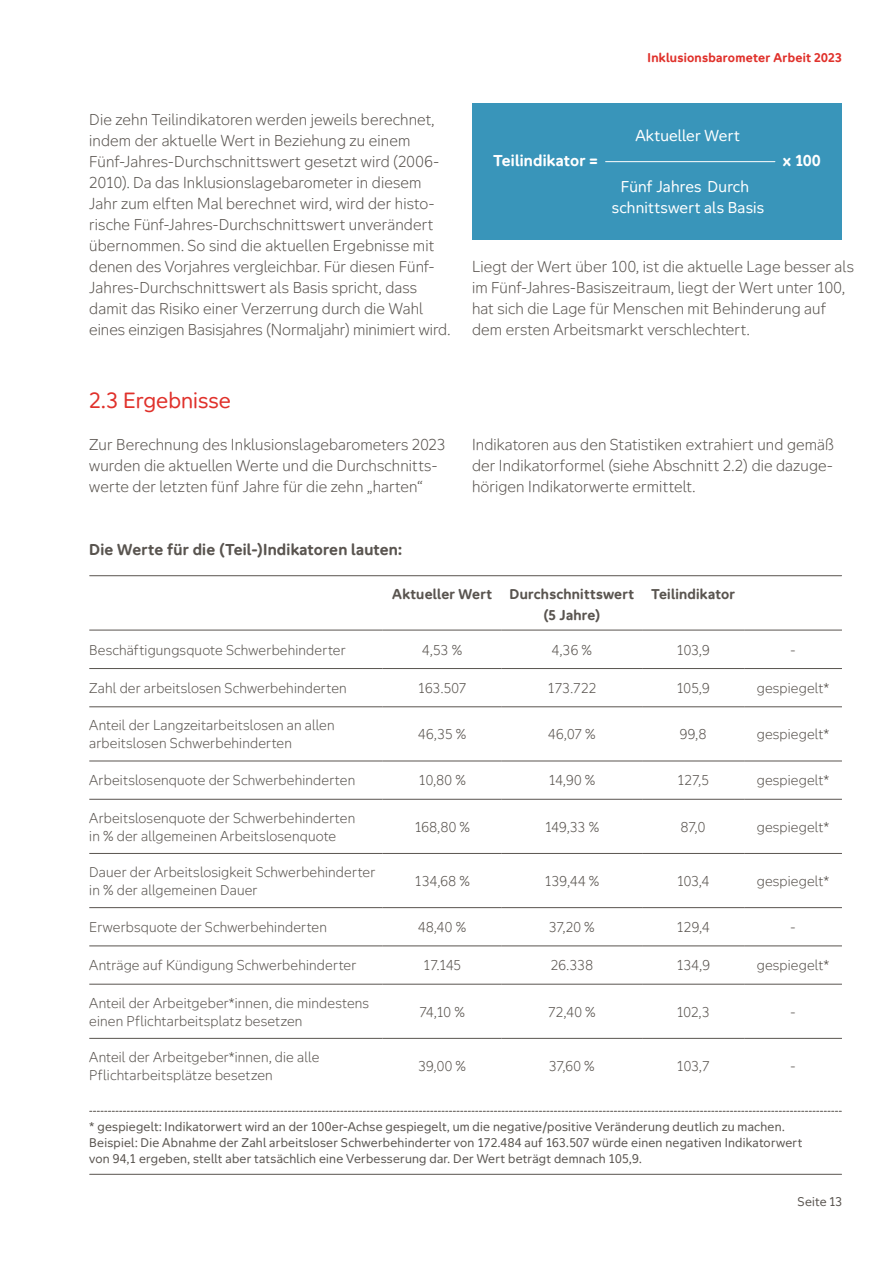
<style>
.page{position:relative;width:893px;height:1263px;background:#fff}
.page>*{position:absolute;margin:0;border:0;box-sizing:border-box;transform-origin:0 0}
.t1{font:21px "Aktion Mensch";color:#e0312b}
.t2{font:300 15px/21px "Aktion Mensch";letter-spacing:.005em;color:#59544f}
.t3{font:15px/21px "Aktion Mensch";letter-spacing:.01em;color:#fff;text-align:center}
.t4{font:700 15px "Aktion Mensch";letter-spacing:.01em;color:#59544f}
.t5{font:700 15px "Aktion Mensch";letter-spacing:.015em;color:#fff}
.t6{font:300 13.5px/18px "Aktion Mensch";letter-spacing:.01em;color:#59544f}
.t7{font:700 13.5px/21px "Aktion Mensch";letter-spacing:.015em;color:#59544f;text-align:center}
.t8{font:12px/15.8px "Aktion Mensch";letter-spacing:.02em;color:#59544f}
.t9{font:700 12px "Aktion Mensch";letter-spacing:.02em;color:#e0312b}
</style>
<div class="page">
<div style="left:472px;top:103px;width:370px;height:137px;background:#3995ba"></div>
<hr style="left:606px;top:161px;width:169px;height:1px;background:#fff">
<hr style="left:90px;top:575px;width:752px;height:1px;background:#59544f">
<hr style="left:89px;top:630px;width:294px;height:1px;background:#59544f">
<hr style="left:383px;top:630px;width:119px;height:1px;background:#59544f">
<hr style="left:502px;top:630px;width:140px;height:1px;background:#59544f">
<hr style="left:642px;top:630px;width:102px;height:1px;background:#59544f">
<hr style="left:744px;top:630px;width:98px;height:1px;background:#59544f">
<hr style="left:89px;top:668px;width:294px;height:1px;background:#59544f">
<hr style="left:89px;top:706px;width:294px;height:1px;background:#59544f">
<hr style="left:89px;top:761px;width:294px;height:1px;background:#59544f">
<hr style="left:89px;top:799px;width:294px;height:1px;background:#59544f">
<hr style="left:89px;top:853px;width:294px;height:1px;background:#59544f">
<hr style="left:89px;top:907px;width:294px;height:1px;background:#59544f">
<hr style="left:89px;top:946px;width:294px;height:1px;background:#59544f">
<hr style="left:89px;top:984px;width:294px;height:1px;background:#59544f">
<hr style="left:383px;top:668px;width:119px;height:1px;background:#59544f">
<hr style="left:502px;top:668px;width:140px;height:1px;background:#59544f">
<hr style="left:383px;top:706px;width:119px;height:1px;background:#59544f">
<hr style="left:502px;top:706px;width:140px;height:1px;background:#59544f">
<hr style="left:383px;top:761px;width:119px;height:1px;background:#59544f">
<hr style="left:502px;top:761px;width:140px;height:1px;background:#59544f">
<hr style="left:383px;top:799px;width:119px;height:1px;background:#59544f">
<hr style="left:502px;top:799px;width:140px;height:1px;background:#59544f">
<hr style="left:383px;top:853px;width:119px;height:1px;background:#59544f">
<hr style="left:502px;top:853px;width:140px;height:1px;background:#59544f">
<hr style="left:383px;top:907px;width:119px;height:1px;background:#59544f">
<hr style="left:502px;top:907px;width:140px;height:1px;background:#59544f">
<hr style="left:383px;top:946px;width:119px;height:1px;background:#59544f">
<hr style="left:502px;top:946px;width:140px;height:1px;background:#59544f">
<hr style="left:383px;top:984px;width:119px;height:1px;background:#59544f">
<hr style="left:502px;top:984px;width:140px;height:1px;background:#59544f">
<hr style="left:642px;top:668px;width:102px;height:1px;background:#59544f">
<hr style="left:744px;top:668px;width:98px;height:1px;background:#59544f">
<hr style="left:642px;top:706px;width:102px;height:1px;background:#59544f">
<hr style="left:744px;top:706px;width:98px;height:1px;background:#59544f">
<hr style="left:642px;top:761px;width:102px;height:1px;background:#59544f">
<hr style="left:744px;top:761px;width:98px;height:1px;background:#59544f">
<hr style="left:642px;top:799px;width:102px;height:1px;background:#59544f">
<hr style="left:744px;top:799px;width:98px;height:1px;background:#59544f">
<hr style="left:642px;top:853px;width:102px;height:1px;background:#59544f">
<hr style="left:744px;top:853px;width:98px;height:1px;background:#59544f">
<hr style="left:642px;top:907px;width:102px;height:1px;background:#59544f">
<hr style="left:744px;top:907px;width:98px;height:1px;background:#59544f">
<hr style="left:642px;top:946px;width:102px;height:1px;background:#59544f">
<hr style="left:744px;top:946px;width:98px;height:1px;background:#59544f">
<hr style="left:642px;top:984px;width:102px;height:1px;background:#59544f">
<hr style="left:744px;top:984px;width:98px;height:1px;background:#59544f">
<hr style="left:89px;top:1038px;width:294px;height:1px;background:#59544f">
<hr style="left:383px;top:1038px;width:119px;height:1px;background:#59544f">
<hr style="left:502px;top:1038px;width:140px;height:1px;background:#59544f">
<hr style="left:642px;top:1038px;width:102px;height:1px;background:#59544f">
<hr style="left:744px;top:1038px;width:98px;height:1px;background:#59544f">
<svg style="left:90px;top:1111px;width:752px;height:1px"></svg>
<hr style="left:90px;top:1174px;width:752px;height:1px;background:#59544f">
<p class="t2" style="left:89px;top:109px;width:362px">Die zehn Teilindikatoren werden jeweils berechnet, indem der aktuelle Wert in Beziehung zu einem Fünf-Jahres-Durchschnittswert gesetzt wird (2006- 2010). Da das Inklusionslagebarometer in diesem Jahr zum elften Mal berechnet wird, wird der histo&shy;rische Fünf-Jahres-Durchschnittswert unverändert übernommen. So sind die aktuellen Ergebnisse mit denen des Vorjahres vergleichbar. Für diesen Fünf-Jahres-Durchschnittswert als Basis spricht, dass damit das Risiko einer Verzerrung durch die Wahl eines einzigen Basisjahres (Normaljahr) minimiert wird.</p>
<p class="t9" style="left:648px;top:49px;width:196px">Inklusionsbarometer Arbeit 2023</p>
<p class="t3" style="left:635px;top:124px;width:106px">Aktueller Wert</p>
<p class="t3" style="left:612px;top:175px;width:154px">Fünf Jahres Durch schnittswert als Basis</p>
<p class="t5" style="left:493px;top:150px;width:106px">Teilindikator =</p>
<p class="t5" style="left:783px;top:150px;width:39px">x 100</p>
<p class="t2" style="left:472px;top:256px;width:384px">Liegt der Wert über 100, ist die aktuelle Lage besser als im Fünf-Jahres-Basiszeitraum, liegt der Wert unter 100, hat sich die Lage für Menschen mit Behinderung auf dem ersten Arbeitsmarkt verschlechtert.</p>
<h3 class="t1" style="left:89px;top:385px;width:143px">2.3 Ergebnisse</h3>
<p class="t2" style="left:89px;top:434px;width:358px">Zur Berechnung des Inklusionslagebarometers 2023 wurden die aktuellen Werte und die Durchschnitts&shy;werte der letzten fünf Jahre für die zehn „harten“</p>
<p class="t2" style="left:472px;top:434px;width:364px;text-align:justify">Indikatoren aus den Statistiken extrahiert und gemäß der Indikatorformel (siehe Abschnitt 2.2) die dazuge&shy;hörigen Indikatorwerte ermittelt.</p>
<h4 class="t4" style="left:89px;top:540px;width:314px">Die Werte für die (Teil-)Indikatoren lauten:</h4>
<p class="t7" style="left:392px;top:583px;width:101px">Aktueller Wert</p>
<p class="t7" style="left:510px;top:583px;width:126px">Durchschnittswert (5 Jahre)</p>
<p class="t7" style="left:651px;top:583px;width:85px">Teilindikator</p>
<p class="t6" style="left:89px;top:641px;width:258px">Beschäftigungsquote Schwerbehinderter</p>
<p class="t6" style="left:422px;top:641px;width:41px">4,53 %</p>
<p class="t6" style="left:552px;top:641px;width:42px">4,36 %</p>
<p class="t6" style="left:677px;top:641px;width:35px">103,9</p>
<p class="t6" style="left:89px;top:679px;width:259px">Zahl der arbeitslosen Schwerbehinderten</p>
<p class="t6" style="left:418px;top:679px;width:50px">163.507</p>
<p class="t6" style="left:547px;top:679px;width:50px">173.722</p>
<p class="t6" style="left:676px;top:679px;width:35px">105,9</p>
<p class="t6" style="left:757px;top:679px;width:74px">gespiegelt*</p>
<p class="t6" style="left:89px;top:716px;width:247px">Anteil der Langzeitarbeitslosen an allen arbeitslosen Schwerbehinderten</p>
<p class="t6" style="left:418px;top:725px;width:50px">46,35 %</p>
<p class="t6" style="left:548px;top:725px;width:49px">46,07 %</p>
<p class="t6" style="left:680px;top:725px;width:28px">99,8</p>
<p class="t6" style="left:757px;top:725px;width:74px">gespiegelt*</p>
<p class="t6" style="left:89px;top:771px;width:267px">Arbeitslosenquote der Schwerbehinderten</p>
<p class="t6" style="left:418px;top:771px;width:49px">10,80 %</p>
<p class="t6" style="left:548px;top:771px;width:48px">14,90 %</p>
<p class="t6" style="left:677px;top:771px;width:33px">127,5</p>
<p class="t6" style="left:757px;top:771px;width:74px">gespiegelt*</p>
<p class="t6" style="left:89px;top:809px;width:267px">Arbeitslosenquote der Schwerbehinderten in % der allgemeinen Arbeitslosenquote</p>
<p class="t6" style="left:414px;top:818px;width:57px">168,80 %</p>
<p class="t6" style="left:545px;top:818px;width:56px">149,33 %</p>
<p class="t6" style="left:681px;top:818px;width:26px">87,0</p>
<p class="t6" style="left:757px;top:818px;width:74px">gespiegelt*</p>
<p class="t6" style="left:89px;top:863px;width:288px">Dauer der Arbeitslosigkeit Schwerbehinderter in % der allgemeinen Dauer</p>
<p class="t6" style="left:415px;top:872px;width:57px">134,68 %</p>
<p class="t6" style="left:544px;top:872px;width:57px">139,44 %</p>
<p class="t6" style="left:677px;top:872px;width:34px">103,4</p>
<p class="t6" style="left:757px;top:872px;width:74px">gespiegelt*</p>
<p class="t6" style="left:89px;top:918px;width:239px">Erwerbsquote der Schwerbehinderten</p>
<p class="t6" style="left:418px;top:918px;width:50px">48,40 %</p>
<p class="t6" style="left:549px;top:918px;width:47px">37,20 %</p>
<p class="t6" style="left:676px;top:918px;width:35px">129,4</p>
<p class="t6" style="left:89px;top:956px;width:269px">Anträge auf Kündigung Schwerbehinderter</p>
<p class="t6" style="left:423px;top:956px;width:39px">17.145</p>
<p class="t6" style="left:551px;top:956px;width:43px">26.338</p>
<p class="t6" style="left:676px;top:956px;width:35px">134,9</p>
<p class="t6" style="left:757px;top:956px;width:74px">gespiegelt*</p>
<p class="t6" style="left:89px;top:994px;width:281px">Anteil der Arbeitgeber*innen, die mindestens einen Pflichtarbeitsplatz besetzen</p>
<p class="t6" style="left:420px;top:1003px;width:47px">74,10 %</p>
<p class="t6" style="left:548px;top:1003px;width:49px">72,40 %</p>
<p class="t6" style="left:676px;top:1003px;width:35px">102,3</p>
<p class="t6" style="left:89px;top:1048px;width:232px">Anteil der Arbeitgeber*innen, die alle<br>Pflichtarbeitsplätze besetzen</p>
<p class="t6" style="left:418px;top:1057px;width:49px">39,00 %</p>
<p class="t6" style="left:549px;top:1057px;width:47px">37,60 %</p>
<p class="t6" style="left:677px;top:1057px;width:34px">103,7</p>
<p class="t8" style="left:89px;top:1118px;width:715px">* gespiegelt: Indikatorwert wird an der 100er-Achse gespiegelt, um die negative/positive Veränderung deutlich zu machen.<br>Beispiel: Die Abnahme der Zahl arbeitsloser Schwerbehinderter von 172.484 auf 163.507 würde einen negativen Indikatorwert von 94,1 ergeben, stellt aber tatsächlich eine Verbesserung dar. Der Wert beträgt demnach 105,9.</p>
<p class="t8" style="left:798px;top:1193px;width:46px">Seite 13</p>
<p class="t6" style="left:790px;top:641px;width:7px">-</p>
<p class="t6" style="left:790px;top:918px;width:7px">-</p>
<p class="t6" style="left:790px;top:1003px;width:7px">-</p>
<p class="t6" style="left:790px;top:1057px;width:7px">-</p>
</div>
